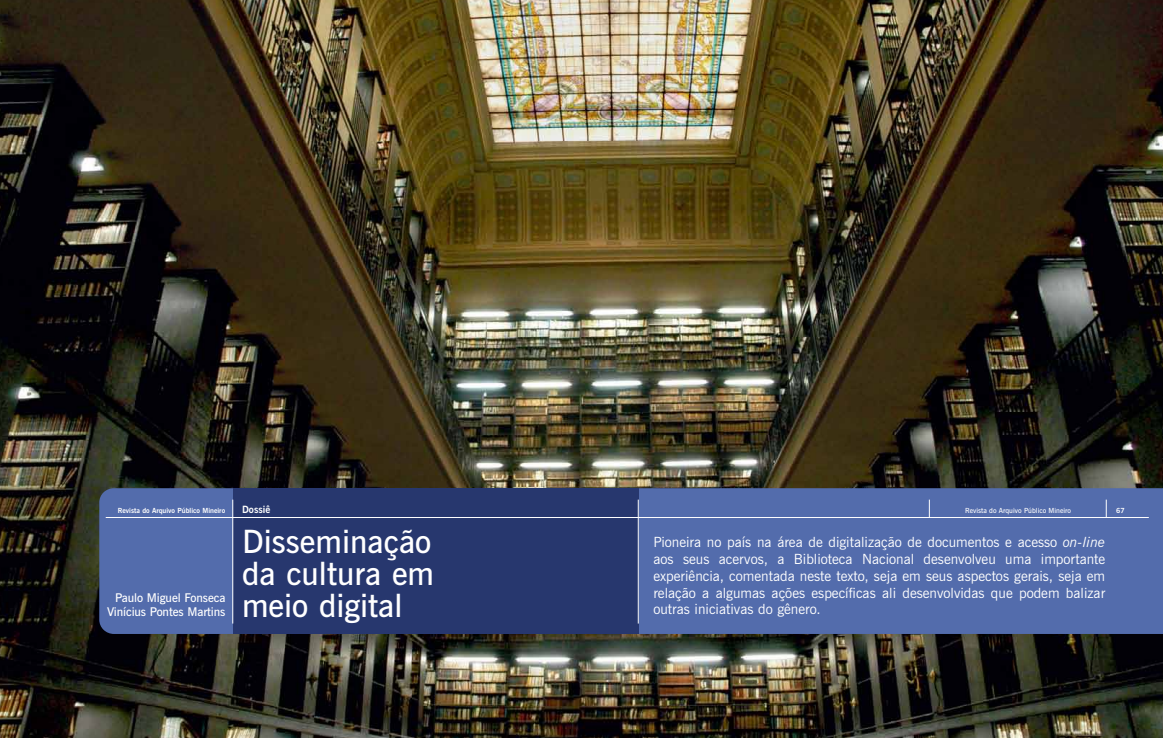
<style>
.page{position:relative;width:1163px;height:738px;background:#fff}
.page>*{position:absolute;margin:0;border:0;box-sizing:border-box;transform-origin:0 0}
.t1{font:600 32px/32px "News Gothic BT";color:#fff;text-align:justify}
.t2{font:14px/16.8px "News Gothic BT";color:#fff;text-align:justify}
.t3{font:600 12px/14px "News Gothic BT";letter-spacing:-.01em;color:#fff;text-align:right}
.t4{font:700 10px "News Gothic BT";color:#fff}
.t5{font:700 7px "News Gothic BT";color:#fff}
.t6{font:600 7px "News Gothic BT";color:#fff}
.s1{font-style:italic}
</style>
<div class="page">
<img style="left:0;top:0;width:1162px;height:737px">
<div style="left:99px;top:488px;width:1063px;height:145px;background:#536cac"></div>
<div style="left:233px;top:488px;width:405px;height:145px;background:#27376e"></div>
<hr style="left:232px;top:499px;width:1px;height:124px;background:#fff">
<hr style="left:638px;top:499px;width:1px;height:124px;background:#fff">
<svg style="left:928px;top:499px;width:1px;height:18px"></svg>
<svg style="left:1105px;top:499px;width:1px;height:18px"></svg>
<hr style="left:106px;top:517px;width:1042px;height:1px;background:#fff">
<p class="t5" style="left:118px;top:506px;width:109px">Revista do Arquivo Público Mineiro</p>
<p class="t4" style="left:242px;top:503px;width:30px">Dossiê</p>
<p class="t6" style="left:965px;top:505px;width:107px">Revista do Arquivo Público Mineiro</p>
<p class="t5" style="left:1115px;top:506px;width:10px">67</p>
<h1 class="t1" style="left:242px;top:524px;width:193px">Disseminação da cultura em meio digital</h1>
<p class="t2" style="left:653px;top:533px;width:453px">Pioneira no país na área de digitalização de documentos e acesso <span class="s1">on-line </span>aos seus acervos, a Biblioteca Nacional desenvolveu uma importante experiência, comentada neste texto, seja em seus aspectos gerais, seja em relação a algumas ações específicas ali desenvolvidas que podem balizar outras iniciativas do gênero.</p>
<p class="t3" style="left:107px;top:590px;width:120px">Paulo Miguel Fonseca<br>Vinícius Pontes Martins</p>
</div>
